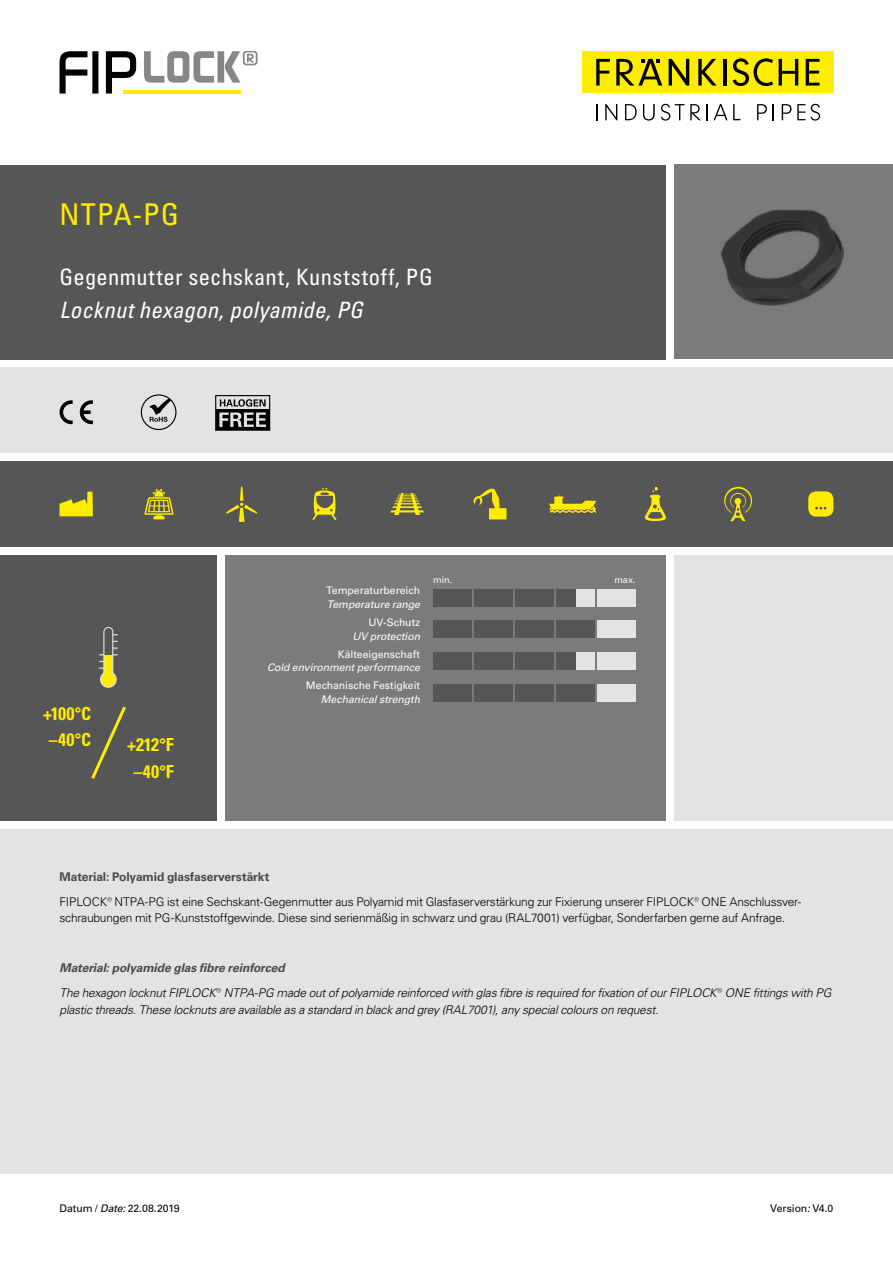
<style>
.page{position:relative;width:893px;height:1263px;background:#fff}
.page>*{position:absolute;margin:0;border:0;box-sizing:border-box;transform-origin:0 0}
.t1{font:condensed 30px "Univers LT Pro";letter-spacing:.035em;color:#ffed00}
.t2{font:condensed 22.5px "Univers LT Pro";letter-spacing:.02em;color:#fff}
.t3{font:italic condensed 22.5px "Univers LT Pro";letter-spacing:.015em;color:#fff}
.t4{font:700 condensed 18px/26.5px "Univers LT Pro";letter-spacing:.005em;color:#ffed00;text-align:center}
.t5{font:300 12px/16.5px "Univers LT Pro 45";letter-spacing:-.02em;color:#000}
.t6{font:italic 300 12px/16.5px "Univers LT Pro 45";letter-spacing:-.02em;color:#000}
.t7{font:italic 700 12px "Univers LT Pro 65";letter-spacing:-.005em;color:#4a4948}
.t8{font:700 12px "Univers LT Pro 65";letter-spacing:-.005em;color:#4a4948}
.t9{font:italic 10.5px "Univers LT Pro 55";letter-spacing:-.01em;color:#fff}
.t10{font:10.5px "Univers LT Pro 55 Roman";letter-spacing:-.005em;color:#fff}
.t11{font:10.5px "Univers LT Pro 55 Roman";letter-spacing:-.005em;color:#000}
.t12{font:9.15px "Univers LT Pro 55 Roman";letter-spacing:-.005em;color:#fff}
.s1{font-family:"Univers LT Pro 55";font-style:italic}
</style>
<div class="page">
<div style="left:0;top:368px;width:893px;height:85px;background:#e3e3e3"></div>
<div style="left:0;top:165px;width:665px;height:194px;background:#575656"></div>
<div style="left:674px;top:165px;width:219px;height:194px;background:#7b7b7a"></div>
<div style="left:0;top:829px;width:893px;height:345px;background:#e3e3e3"></div>
<div style="left:674px;top:555px;width:219px;height:266px;background:#e3e3e3"></div>
<div style="left:0;top:555px;width:217px;height:266px;background:#575656"></div>
<div style="left:225px;top:555px;width:440px;height:266px;background:#7b7b7a"></div>
<div style="left:0;top:461px;width:893px;height:85px;background:#575656"></div>
<div style="left:582px;top:51px;width:251px;height:42px;background:#ffed00"></div>
<svg style="left:596px;top:59px;width:14px;height:27px"></svg>
<svg style="left:616px;top:59px;width:46px;height:27px"></svg>
<svg style="left:669px;top:59px;width:20px;height:27px"></svg>
<svg style="left:698px;top:59px;width:19px;height:27px"></svg>
<hr style="left:723px;top:59px;width:3px;height:27px;background:#000">
<svg style="left:733px;top:58px;width:40px;height:28px"></svg>
<svg style="left:779px;top:59px;width:19px;height:27px"></svg>
<svg style="left:806px;top:59px;width:13px;height:27px"></svg>
<svg style="left:596px;top:104px;width:2px;height:16px"></svg>
<svg style="left:605px;top:104px;width:12px;height:16px"></svg>
<svg style="left:625px;top:104px;width:12px;height:16px"></svg>
<svg style="left:643px;top:104px;width:12px;height:17px"></svg>
<svg style="left:707px;top:104px;width:33px;height:16px"></svg>
<svg style="left:757px;top:104px;width:10px;height:16px"></svg>
<svg style="left:773px;top:104px;width:1px;height:16px"></svg>
<svg style="left:782px;top:104px;width:9px;height:16px"></svg>
<svg style="left:797px;top:104px;width:8px;height:16px"></svg>
<svg style="left:661px;top:104px;width:40px;height:17px"></svg>
<svg style="left:811px;top:104px;width:9px;height:17px"></svg>
<svg style="left:144px;top:51px;width:113px;height:32px"></svg>
<svg style="left:60px;top:51px;width:76px;height:43px"></svg>
<hr style="left:123px;top:90px;width:118px;height:4px;background:#ffed00">
<svg style="left:724px;top:487px;width:28px;height:34px"></svg>
<svg style="left:312px;top:488px;width:25px;height:32px"></svg>
<svg style="left:144px;top:489px;width:29px;height:30px"></svg>
<svg style="left:60px;top:492px;width:33px;height:24px"></svg>
<svg style="left:390px;top:493px;width:34px;height:22px"></svg>
<svg style="left:473px;top:488px;width:33px;height:31px"></svg>
<svg style="left:808px;top:491px;width:25px;height:26px"></svg>
<svg style="left:644px;top:487px;width:22px;height:34px"></svg>
<svg style="left:226px;top:486px;width:32px;height:36px"></svg>
<svg style="left:549px;top:495px;width:48px;height:18px"></svg>
<svg style="left:80px;top:400px;width:13px;height:24px"></svg>
<svg style="left:60px;top:400px;width:13px;height:24px"></svg>
<div style="left:141px;top:394px;width:35px;height:36px;border:1px solid #000;border-radius:50%"></div>
<svg style="left:148px;top:395px;width:28px;height:27px"></svg>
<img style="left:721px;top:209px;width:122px;height:96px">
<svg style="left:99px;top:627px;width:19px;height:61px"></svg>
<svg style="left:91px;top:706px;width:35px;height:73px"></svg>
<div style="left:433px;top:684px;width:19px;height:17px;background:#575656"></div>
<div style="left:452px;top:684px;width:20px;height:17px;background:#575656"></div>
<div style="left:474px;top:684px;width:19px;height:17px;background:#575656"></div>
<div style="left:493px;top:684px;width:20px;height:17px;background:#575656"></div>
<div style="left:515px;top:684px;width:19px;height:17px;background:#575656"></div>
<div style="left:534px;top:684px;width:20px;height:17px;background:#575656"></div>
<div style="left:556px;top:684px;width:20px;height:17px;background:#575656"></div>
<div style="left:576px;top:684px;width:19px;height:17px;background:#575656"></div>
<div style="left:597px;top:684px;width:20px;height:17px;background:#e3e3e3"></div>
<div style="left:617px;top:684px;width:19px;height:17px;background:#e3e3e3"></div>
<div style="left:433px;top:589px;width:19px;height:17px;background:#575656"></div>
<div style="left:576px;top:589px;width:19px;height:17px;background:#e3e3e3"></div>
<div style="left:556px;top:589px;width:20px;height:17px;background:#575656"></div>
<div style="left:452px;top:589px;width:20px;height:17px;background:#575656"></div>
<div style="left:474px;top:589px;width:19px;height:17px;background:#575656"></div>
<div style="left:493px;top:589px;width:20px;height:17px;background:#575656"></div>
<div style="left:515px;top:589px;width:19px;height:17px;background:#575656"></div>
<div style="left:534px;top:589px;width:20px;height:17px;background:#575656"></div>
<div style="left:597px;top:589px;width:20px;height:17px;background:#e3e3e3"></div>
<div style="left:617px;top:589px;width:19px;height:17px;background:#e3e3e3"></div>
<div style="left:433px;top:620px;width:19px;height:18px;background:#575656"></div>
<div style="left:556px;top:620px;width:20px;height:18px;background:#575656"></div>
<div style="left:452px;top:620px;width:20px;height:18px;background:#575656"></div>
<div style="left:474px;top:620px;width:19px;height:18px;background:#575656"></div>
<div style="left:493px;top:620px;width:20px;height:18px;background:#575656"></div>
<div style="left:515px;top:620px;width:19px;height:18px;background:#575656"></div>
<div style="left:534px;top:620px;width:20px;height:18px;background:#575656"></div>
<div style="left:576px;top:620px;width:19px;height:18px;background:#575656"></div>
<div style="left:597px;top:620px;width:20px;height:18px;background:#e3e3e3"></div>
<div style="left:617px;top:620px;width:19px;height:18px;background:#e3e3e3"></div>
<div style="left:433px;top:652px;width:19px;height:18px;background:#575656"></div>
<div style="left:576px;top:652px;width:19px;height:18px;background:#e3e3e3"></div>
<div style="left:556px;top:652px;width:20px;height:18px;background:#575656"></div>
<div style="left:452px;top:652px;width:20px;height:18px;background:#575656"></div>
<div style="left:474px;top:652px;width:19px;height:18px;background:#575656"></div>
<div style="left:493px;top:652px;width:20px;height:18px;background:#575656"></div>
<div style="left:515px;top:652px;width:19px;height:18px;background:#575656"></div>
<div style="left:534px;top:652px;width:20px;height:18px;background:#575656"></div>
<div style="left:597px;top:652px;width:20px;height:18px;background:#e3e3e3"></div>
<div style="left:617px;top:652px;width:19px;height:18px;background:#e3e3e3"></div>
<svg style="left:215px;top:395px;width:55px;height:36px"></svg>
<h1 class="t1" style="left:60px;top:203px;width:121px">NTPA-PG</h1>
<h2 class="t2" style="left:60px;top:269px;width:375px">Gegenmutter sechskant, Kunststoff, PG</h2>
<h2 class="t3" style="left:60px;top:302px;width:305px">Locknut hexagon, polyamide, PG</h2>
<h3 class="t4" style="left:43px;top:701px;width:50px">+100°C –40°C</h3>
<h3 class="t4" style="left:127px;top:733px;width:48px">+212°F –40°F</h3>
<p class="t10" style="left:326px;top:585px;width:95px">Temperaturbereich</p>
<p class="t9" style="left:327px;top:600px;width:95px">Temperature range</p>
<p class="t10" style="left:368px;top:617px;width:53px">UV-Schutz</p>
<p class="t9" style="left:353px;top:632px;width:69px">UV protection</p>
<p class="t10" style="left:338px;top:648px;width:84px">Kälteeigenschaft</p>
<p class="t9" style="left:267px;top:663px;width:154px">Cold environment performance</p>
<p class="t10" style="left:306px;top:680px;width:116px">Mechanische Festigkeit</p>
<p class="t9" style="left:321px;top:695px;width:101px">Mechanical strength</p>
<p class="t12" style="left:433px;top:575px;width:21px">min.</p>
<p class="t12" style="left:614px;top:575px;width:23px">max.</p>
<p class="t8" style="left:60px;top:872px;width:211px">Material: Polyamid glasfaserverstärkt</p>
<p class="t5" style="left:60px;top:893px;width:743px">FIPLOCK® NTPA-PG ist eine Sechskant-Gegenmutter aus Polyamid mit Glasfaserverstärkung zur Fixierung unserer FIPLOCK® ONE Anschlussver&shy;schraubungen mit PG-Kunststoffgewinde. Diese sind serienmäßig in schwarz und grau (RAL7001) verfügbar, Sonderfarben gerne auf Anfrage.</p>
<p class="t7" style="left:60px;top:963px;width:227px">Material: polyamide glas fibre reinforced</p>
<p class="t6" style="left:60px;top:985px;width:773px">The hexagon locknut FIPLOCK ® NTPA-PG made out of polyamide reinforced with glas fibre is required for fixation of our FIPLOCK ® ONE fittings with PG plastic threads. These locknuts are available as a standard in black and grey (RAL7001), any special colours on request.</p>
<p class="t11" style="left:60px;top:1203px;width:122px">Datum / <span class="s1">Date:</span> 22.08.2019</p>
<p class="t11" style="left:770px;top:1203px;width:65px">Version<span class="s1">:</span> V4.0</p>
</div>
